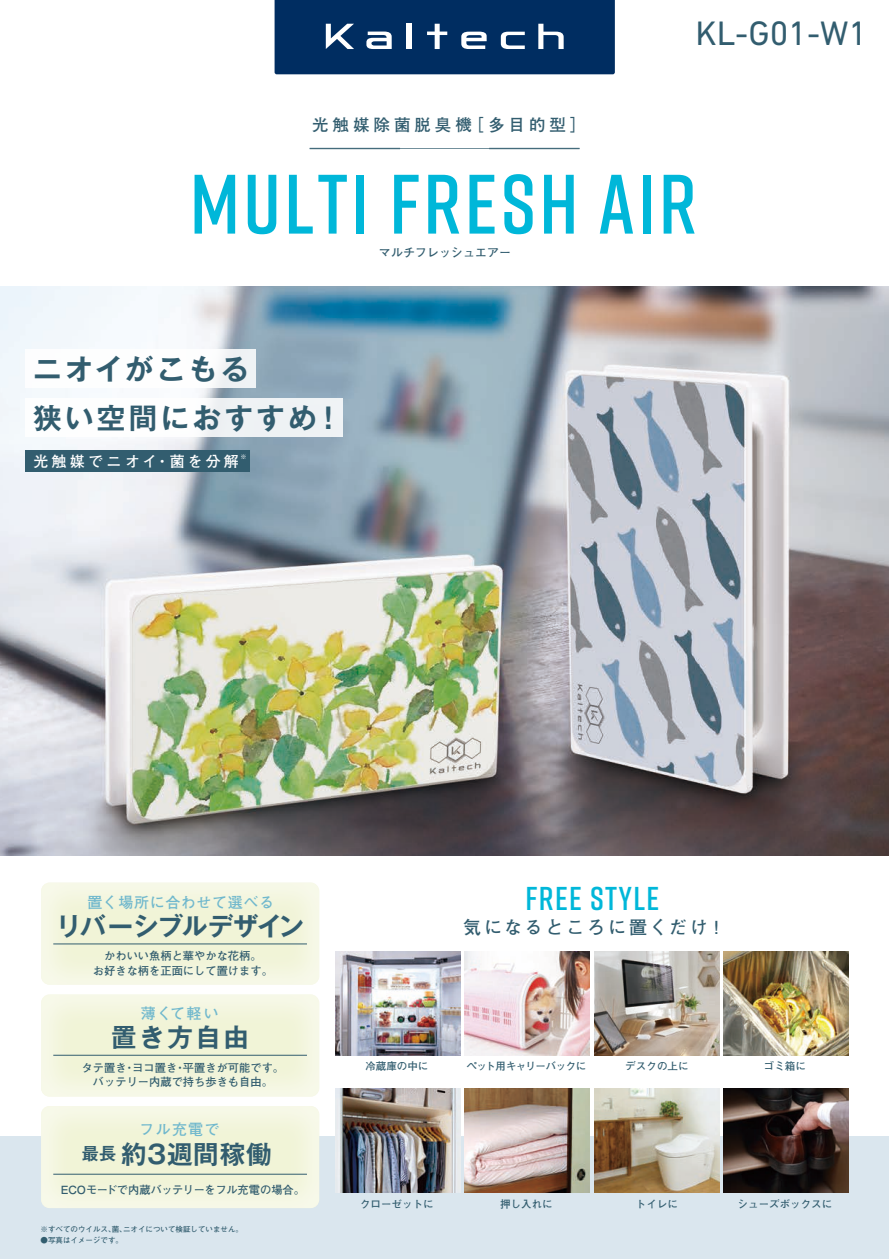
<style>
.page{position:relative;width:889px;height:1259px;background:#fff}
.page>*{position:absolute;margin:0;border:0;box-sizing:border-box;transform-origin:0 0}
.t1{font:600 84px "Rift";letter-spacing:.04em;color:#00b7d9}
.t2{font:34.5px "DIN Next LT Pro";color:#325d6f}
.t3{font:600 33px "Rift";letter-spacing:.04em;color:#00b7d9}
.t4{font:700 28.5px "Gothic MB101 Pro De";letter-spacing:.12em;color:#325d6f}
.t5{font:700 25.5px "Gothic MB101 Pro De";letter-spacing:.02em;color:#325d6f}
.t6{font:700 25.5px "Gothic MB101 Pro De";letter-spacing:-.02em;color:#325d6f}
.t7{font:700 18px "Futo Go B101 Pro";letter-spacing:.16em;color:#325d6f}
.t8{font:700 17.1px "Gothic MB101 Pro De";color:#325d6f}
.t9{font:700 16.5px "Futo Go B101 Pro";letter-spacing:.24em;color:#325d6f}
.t10{font:700 15px "Futo Go B101 Pro";letter-spacing:.04em;color:#70b8cd}
.t11{font:700 15px "Futo Go B101 Pro";letter-spacing:.22em;color:#fff}
.t12{font:700 12px "Futo Go B101 Pro";color:#325d6f}
.t13{font:700 11.25px/14.2px "Futo Go B101 Pro";color:#325d6f;text-align:center}
.t14{font:700 10.5px "Futo Go B101 Pro";color:#325d6f}
.t15{font:700 10.5px "Futo Go B101 Pro";letter-spacing:-.04em;color:#325d6f}
.t16{font:700 7.5px "Futo Go B101 Pro";color:#325d6f}
.t17{font:700 6.15px "Futo Go B101 Pro";color:#fff}
</style>
<div class="page">
<img style="left:0;top:286px;width:889px;height:569px">
<div style="left:0;top:1136px;width:889px;height:123px;background:#dae6ee"></div>
<svg style="left:274px;top:0;width:341px;height:74px;background:#123b6c"></svg>
<hr style="left:310px;top:148px;width:269px;height:1px;background:#325d6f">
<img style="left:464px;top:1089px;width:126px;height:103px">
<img style="left:464px;top:951px;width:126px;height:104px">
<img style="left:335px;top:951px;width:125px;height:104px">
<img style="left:594px;top:951px;width:125px;height:104px">
<img style="left:594px;top:1089px;width:125px;height:103px">
<img style="left:723px;top:1089px;width:125px;height:103px">
<img style="left:335px;top:1089px;width:125px;height:103px">
<img style="left:723px;top:951px;width:125px;height:104px">
<img style="left:41px;top:1106px;width:278px;height:102px">
<hr style="left:53px;top:1174px;width:254px;height:1px;background:#325d6f">
<div style="left:25px;top:350px;width:231px;height:38px;background:#fff"></div>
<div style="left:25px;top:398px;width:317px;height:38px;background:linear-gradient(to right,#fff,#ecf0f3)"></div>
<div style="left:25px;top:450px;width:224px;height:22px;background:#325d6f"></div>
<hr style="left:53px;top:943px;width:254px;height:1px;background:#325d6f">
<hr style="left:53px;top:1055px;width:254px;height:1px;background:#325d6f">
<h3 class="t9" style="left:312px;top:111px;width:276px">光触媒除菌脱臭機［多目的型］</h3>
<h2 class="t2" style="left:695px;top:13px;width:173px">KL-G01-W1</h2>
<h1 class="t1" style="left:190px;top:144px;width:508px">MULTI FRESH AIR</h1>
<h3 class="t4" style="left:33px;top:346px;width:218px">ニオイがこもる</h3>
<h3 class="t4" style="left:33px;top:394px;width:311px">狭い空間におすすめ！</h3>
<h3 class="t11" style="left:33px;top:449px;width:207px">光触媒でニオイ・菌を分解</h3>
<p class="t17" style="left:240px;top:452px;width:8px">※</p>
<p class="t12" style="left:379px;top:243px;width:133px">マルチフレッシュエアー</p>
<h3 class="t10" style="left:87px;top:890px;width:188px">置く場所に合わせて選べる</h3>
<h3 class="t6" style="left:56px;top:905px;width:249px">リバーシブルデザイン</h3>
<p class="t13" style="left:93px;top:947px;width:181px">かわいい魚柄と華やかな花柄。<br>お好きな柄を正面にして置けます。</p>
<h3 class="t10" style="left:141px;top:1001px;width:79px">薄くて軽い</h3>
<h3 class="t5" style="left:111px;top:1016px;width:139px">置き方自由</h3>
<p class="t13" style="left:82px;top:1058px;width:204px">タテ置き・ヨコ置き・平置きが可能です。バッテリー内蔵で持ち歩きも自由。</p>
<h3 class="t10" style="left:140px;top:1117px;width:81px">フル充電で</h3>
<h3 class="t5" style="left:121px;top:1132px;width:152px">約3週間稼働</h3>
<h3 class="t8" style="left:82px;top:1139px;width:36px">最長</h3>
<p class="t13" style="left:61px;top:1180px;width:246px">ECOモードで内蔵バッテリーをフル充電の場合。</p>
<p class="t16" style="left:40px;top:1223px;width:204px">※すべてのウイルス、菌、ニオイについて検証していません。</p>
<p class="t16" style="left:40px;top:1233px;width:84px">●写真はイメージです。</p>
<h3 class="t3" style="left:525px;top:875px;width:135px">FREE STYLE</h3>
<h3 class="t7" style="left:463px;top:913px;width:264px">気になるところに置くだけ！</h3>
<p class="t14" style="left:365px;top:1058px;width:64px">冷蔵庫の中に</p>
<p class="t15" style="left:466px;top:1058px;width:121px">ペット用キャリーバックに</p>
<p class="t14" style="left:625px;top:1058px;width:64px">デスクの上に</p>
<p class="t14" style="left:764px;top:1058px;width:43px">ゴミ箱に</p>
<p class="t14" style="left:360px;top:1195px;width:75px">クローゼットに</p>
<p class="t14" style="left:500px;top:1195px;width:54px">押し入れに</p>
<p class="t14" style="left:636px;top:1195px;width:43px">トイレに</p>
<p class="t14" style="left:737px;top:1195px;width:96px">シューズボックスに</p>
</div>
